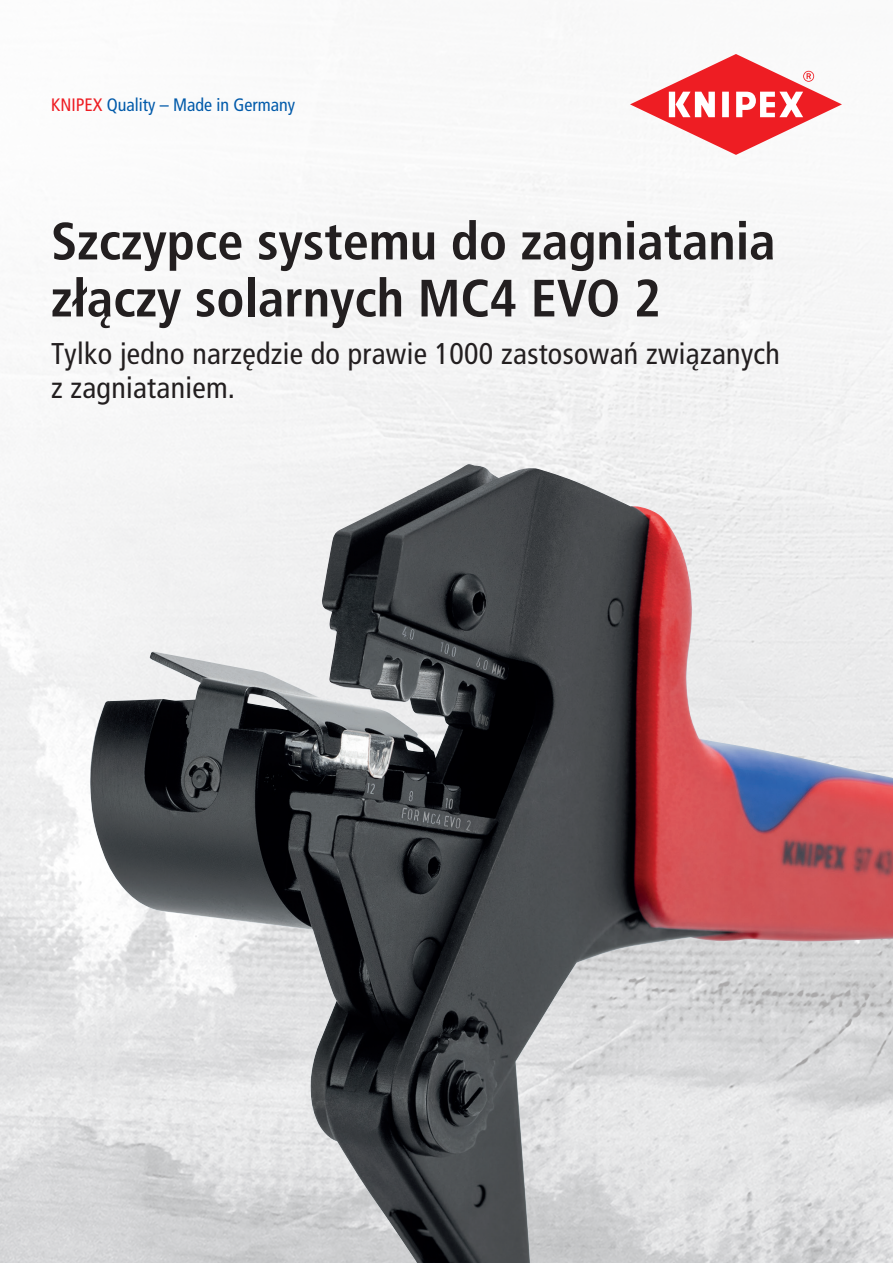
<style>
.page{position:relative;width:893px;height:1263px;background:#fff}
.page>*{position:absolute;margin:0;border:0;box-sizing:border-box;transform-origin:0 0}
.t1{font:700 condensed 52.5px/57px "Frutiger LT Com";color:#231f20}
.t2{font:condensed 30px/34.5px "Frutiger LT Com";letter-spacing:.01em;color:#231f20}
.t3{font:condensed 18px "Frutiger LT Com";color:#015aaa}
.s1{color:#ee1d23}
</style>
<div class="page">
<img style="left:89px;top:464px;width:804px;height:799px">
<svg style="left:630px;top:54px;width:212px;height:101px"></svg>
<p class="t3" style="left:51px;top:94px;width:245px"><span class="s1">KNIPEX</span> Quality – Made in Germany</p>
<h1 class="t1" style="left:51px;top:213px;width:726px">Szczypce systemu do zagniatania złączy solarnych MC4 EVO 2</h1>
<p class="t2" style="left:51px;top:336px;width:730px">Tylko jedno narzędzie do prawie 1000 zastosowań związanych z zagniataniem.</p>
</div>
